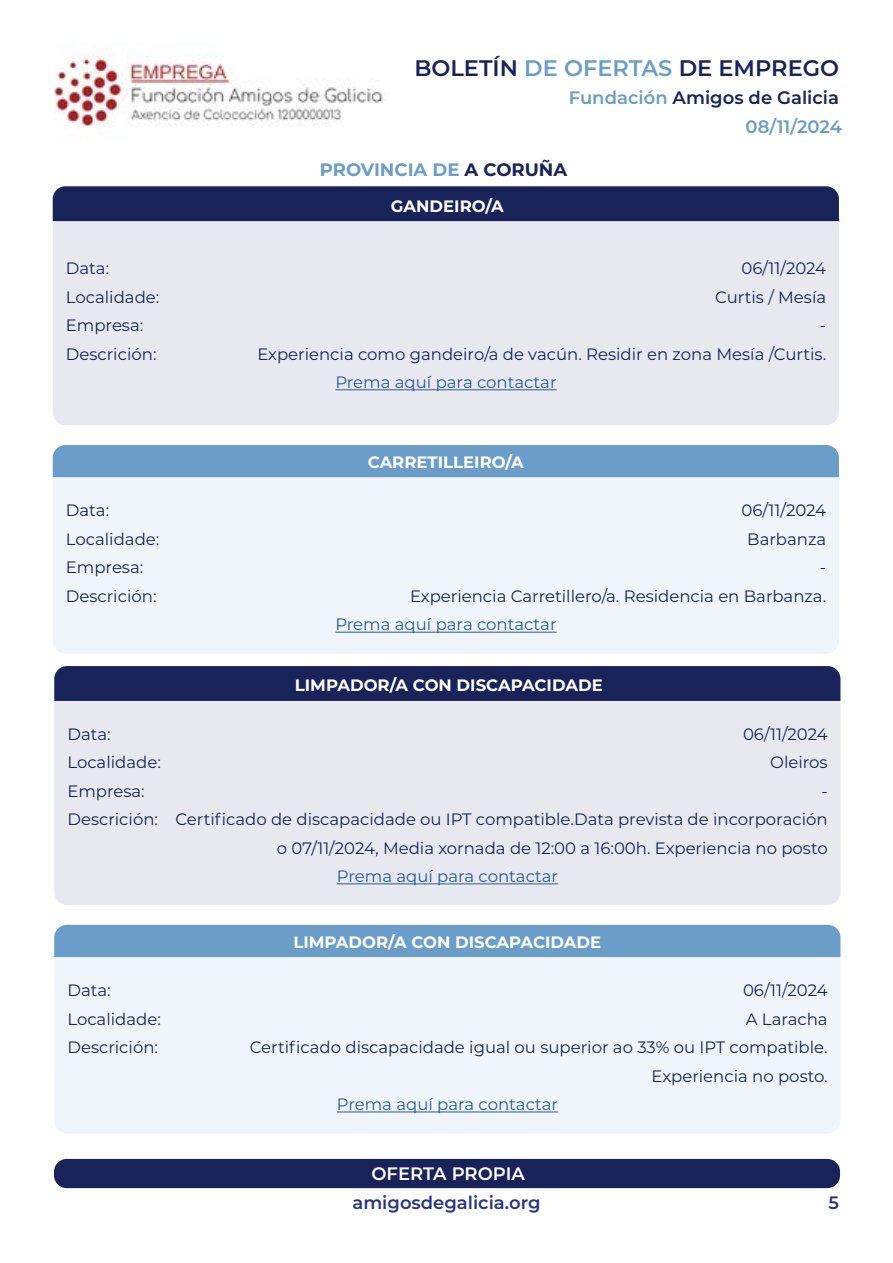
<style>
.page{position:relative;width:893px;height:1263px;background:#fff}
.page>*{position:absolute;margin:0;border:0;box-sizing:border-box;transform-origin:0 0}
.t1{font:600 22.5px "Montserrat";color:#172359}
.t2{font:600 18px/29.5px "Montserrat";color:#6a9dc8;text-align:right}
.t3{font:600 18px "Montserrat";color:#283583}
.t4{font:700 18px "Montserrat";color:#6a9dc8}
.t5{font:600 18px "Montserrat";color:#fff}
.t6{font:16.5px/28.5px "Montserrat";color:#172359;text-align:right}
.t7{font:16.5px "Montserrat";color:#275b9b}
.t8{font:700 16.5px "Montserrat";color:#fff}
.s1{color:#6a9dc8}
.s2{color:#172359}
</style>
<div class="page">
<img style="left:54px;top:54px;width:333px;height:83px">
<div style="left:53px;top:221px;width:786px;height:204px;background:#e8e9ee"></div>
<div style="left:53px;top:186px;width:786px;height:35px;background:#172359"></div>
<hr style="left:335px;top:389px;width:222px;height:1px;background:#275b9b">
<div style="left:54px;top:1159px;width:786px;height:29px;background:#172359;border-radius:13px"></div>
<div style="left:53px;top:477px;width:786px;height:177px;background:#f0f5f9"></div>
<div style="left:53px;top:445px;width:786px;height:32px;background:#6a9dc8"></div>
<hr style="left:335px;top:632px;width:222px;height:1px;background:#275b9b">
<div style="left:54px;top:701px;width:786px;height:204px;background:#e8e9ee"></div>
<div style="left:54px;top:666px;width:786px;height:35px;background:#172359"></div>
<hr style="left:337px;top:883px;width:221px;height:1px;background:#275b9b">
<div style="left:54px;top:957px;width:786px;height:176px;background:#f0f5f9"></div>
<div style="left:54px;top:925px;width:786px;height:32px;background:#6a9dc8"></div>
<hr style="left:337px;top:1111px;width:221px;height:1px;background:#275b9b">
<h1 class="t1" style="left:414px;top:52px;width:426px">BOLETÍN <span class="s1">DE OFERTAS</span> DE EMPREGO</h1>
<p class="t2" style="left:569px;top:82px;width:275px">Fundación <span class="s2">Amigos de Galicia<br></span>08/11/2024</p>
<p class="t4" style="left:320px;top:156px;width:249px">PROVINCIA DE <span class="s2">A CORUÑA</span></p>
<p class="t8" style="left:391px;top:194px;width:114px">GANDEIRO/A</p>
<p class="t6" style="left:66px;top:253px;width:45px">Data:</p>
<p class="t6" style="left:741px;top:253px;width:86px">06/11/2024</p>
<p class="t6" style="left:66px;top:282px;width:95px">Localidade:</p>
<p class="t6" style="left:715px;top:282px;width:112px">Curtis / Mesía</p>
<p class="t6" style="left:66px;top:310px;width:79px">Empresa:</p>
<p class="t6" style="left:820px;top:310px;width:8px">-</p>
<p class="t6" style="left:66px;top:339px;width:92px">Descrición:</p>
<p class="t6" style="left:257px;top:339px;width:570px">Experiencia como gandeiro/a de vacún. Residir en zona Mesía /Curtis.</p>
<p class="t7" style="left:335px;top:371px;width:223px">Prema aquí para contactar</p>
<p class="t8" style="left:368px;top:450px;width:158px">CARRETILLEIRO/A</p>
<p class="t6" style="left:66px;top:496px;width:45px">Data:</p>
<p class="t6" style="left:741px;top:496px;width:86px">06/11/2024</p>
<p class="t6" style="left:66px;top:524px;width:95px">Localidade:</p>
<p class="t6" style="left:747px;top:524px;width:80px">Barbanza</p>
<p class="t6" style="left:66px;top:553px;width:79px">Empresa:</p>
<p class="t6" style="left:820px;top:553px;width:8px">-</p>
<p class="t6" style="left:66px;top:581px;width:92px">Descrición:</p>
<p class="t6" style="left:410px;top:581px;width:418px">Experiencia Carretillero/a. Residencia en Barbanza.</p>
<p class="t7" style="left:335px;top:613px;width:223px">Prema aquí para contactar</p>
<p class="t8" style="left:295px;top:674px;width:309px">LIMPADOR/A CON DISCAPACIDADE</p>
<p class="t6" style="left:67px;top:719px;width:45px">Data:</p>
<p class="t6" style="left:743px;top:719px;width:86px">06/11/2024</p>
<p class="t6" style="left:67px;top:747px;width:95px">Localidade:</p>
<p class="t6" style="left:770px;top:747px;width:59px">Oleiros</p>
<p class="t6" style="left:67px;top:776px;width:79px">Empresa:</p>
<p class="t6" style="left:67px;top:776px;width:762px">-<br>Descrición: Certificado de discapacidade ou IPT compatible.Data prevista de incorporación o 07/11/2024, Media xornada de 12:00 a 16:00h. Experiencia no posto</p>
<p class="t7" style="left:337px;top:865px;width:223px">Prema aquí para contactar</p>
<p class="t8" style="left:293px;top:930px;width:309px">LIMPADOR/A CON DISCAPACIDADE</p>
<p class="t6" style="left:67px;top:975px;width:45px">Data:</p>
<p class="t6" style="left:743px;top:975px;width:86px">06/11/2024</p>
<p class="t6" style="left:67px;top:1004px;width:95px">Localidade:</p>
<p class="t6" style="left:746px;top:1004px;width:83px">A Laracha</p>
<p class="t6" style="left:67px;top:1032px;width:92px">Descrición:</p>
<p class="t6" style="left:250px;top:1032px;width:579px">Certificado discapacidade igual ou superior ao 33% ou IPT compatible.<br>Experiencia no posto.</p>
<p class="t7" style="left:337px;top:1093px;width:223px">Prema aquí para contactar</p>
<p class="t5" style="left:371px;top:1161px;width:155px">OFERTA PROPIA</p>
<p class="t3" style="left:352px;top:1190px;width:190px">amigosdegalicia.org</p>
<p class="t3" style="left:828px;top:1190px;width:12px">5</p>
</div>
